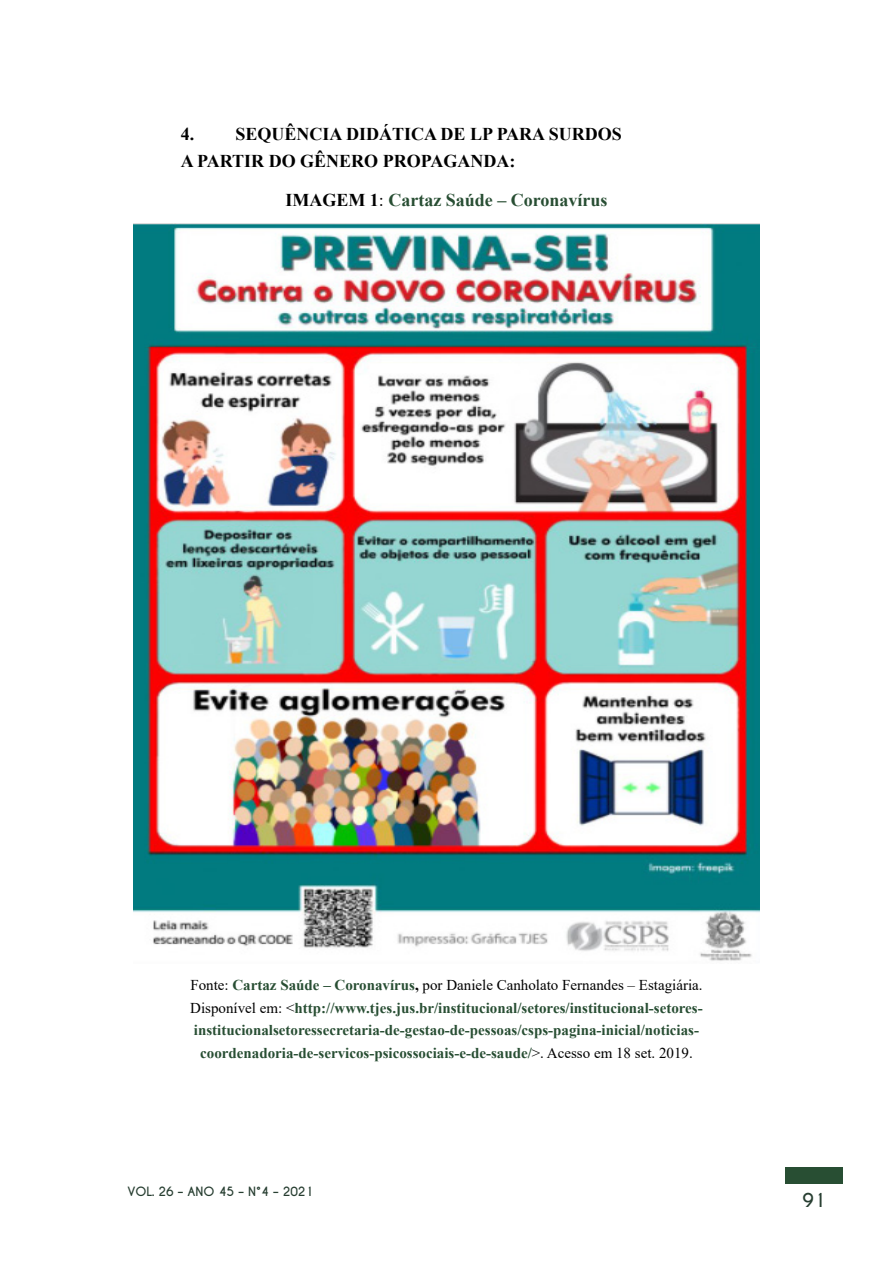
<style>
.page{position:relative;width:893px;height:1263px;background:#fff}
.page>*{position:absolute;margin:0;border:0;box-sizing:border-box;transform-origin:0 0}
.t1{font:700 18px/27px "Times New Roman";color:#000}
.t2{font:700 18px "Times New Roman";color:#284e33}
.t3{font:700 18px "Caviar Dreams";color:#273e31}
.t4{font:700 15px/22.5px "Times New Roman";color:#284e33;text-align:center}
.t5{font:700 12px "Caviar Dreams";color:#273e31}
.s1{color:#000}
.s2{font-family:"Times New Roman PSMT2";font-weight:400;color:#000}
.s3{font-weight:400;color:#000}
</style>
<div class="page">
<div style="left:786px;top:1167px;width:57px;height:17px;background:#284e33"></div>
<img style="left:134px;top:224px;width:625px;height:737px">
<p class="t1" style="left:181px;top:120px;width:443px">4. SEQUÊNCIA DIDÁTICA DE LP PARA SURDOS<br>A PARTIR DO GÊNERO PROPAGANDA:</p>
<p class="t2" style="left:285px;top:187px;width:324px"><span class="s1">IMAGEM 1</span><span class="s2">:</span> Cartaz Saúde – Coronavírus</p>
<p class="t4" style="left:190px;top:973px;width:514px"><span class="s2">Fonte:</span> Cartaz Saúde – Coronavírus<span class="s1">,</span> <span class="s3">por Daniele Canholato Fernandes – Estagiária.<br></span><span class="s2">Disponível em: &lt;</span>http://www.tjes.jus.br/institucional/setores/institucional-setores&shy;institucionalsetoressecretaria-de-gestao-de-pessoas/csps-pagina-inicial/noticias&shy;coordenadoria-de-servicos-psicossociais-e-de-saude/<span class="s3">&gt;. Acesso em 18 set. 2019.</span></p>
<p class="t5" style="left:128px;top:1185px;width:188px">VOL. 26 – ANO 45 – N°4 – 2021</p>
<p class="t3" style="left:802px;top:1189px;width:25px">91</p>
</div>
